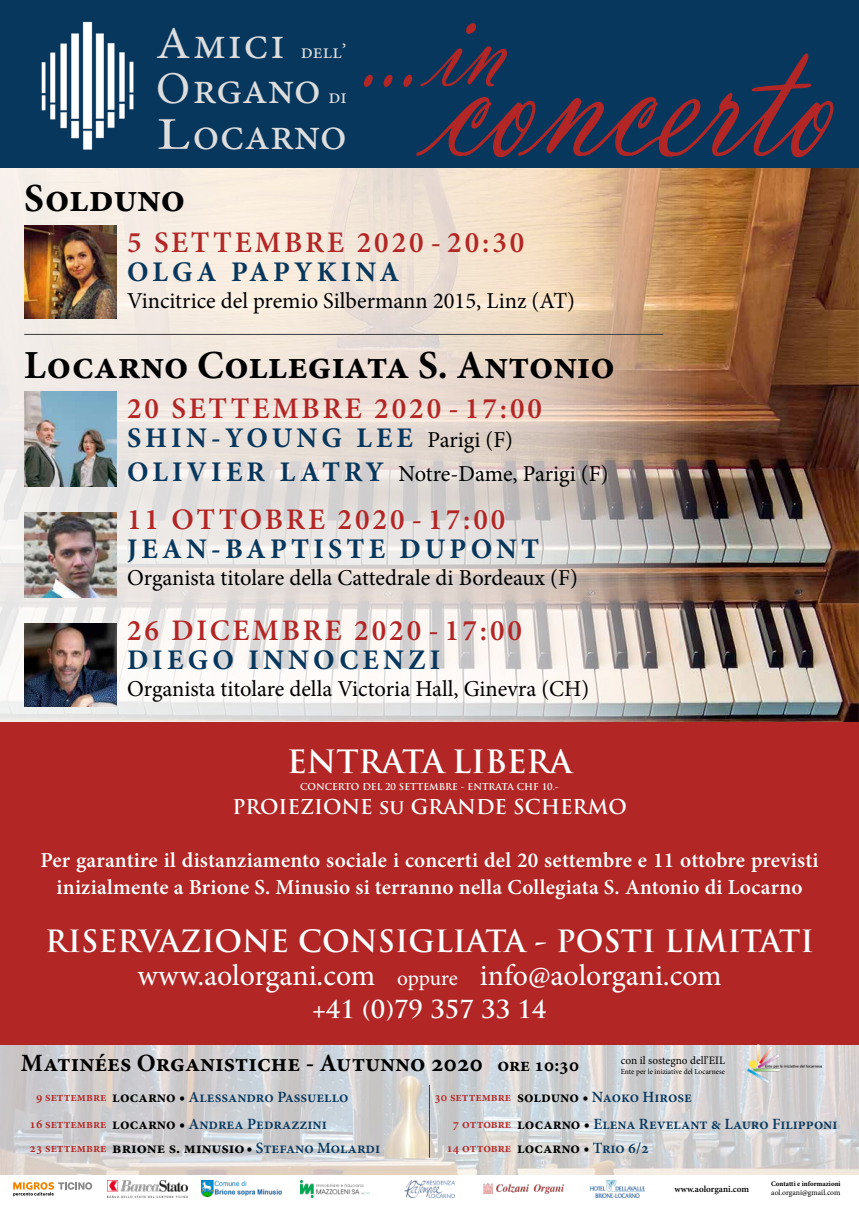
<style>
.page{position:relative;width:859px;height:1208px;background:#fff}
.page>*{position:absolute;margin:0;border:0;box-sizing:border-box;transform-origin:0 0}
.t1{font:206.3px "Vladimir Script";color:#b22725;scale:.75 1}
.t2{font:142.3px "Vladimir Script";color:#b22725;scale:.75 1}
.t3{font:45.5px/45.5px "Minion Pro";color:#ddd;text-align:justify;scale:1.09 1}
.t4{font:700 39.8px "Minion Pro";color:#000}
.t5{font:700 31.3px "Trajan Pro";color:#fff}
.t6{font:600 29.9px "Minion Pro";letter-spacing:.1em;color:#b22725}
.t7{font:29.9px "Minion Pro";color:#fff}
.t8{font:700 29.9px "Trajan Pro";color:#fff}
.t9{font:700 28.5px "Minion Pro";letter-spacing:.15em;color:#07375d}
.t10{font:700 24.9px "Minion Pro";color:#000}
.t11{font:700 24.2px "Trajan Pro";color:#fff}
.t12{font:22.8px "Minion Pro";color:#000}
.t13{font:600 21.3px/27px "Minion Pro";letter-spacing:.01em;color:#fff;text-align:center}
.t14{font:700 19.9px "Trajan Pro";color:#fff}
.t15{font:600 15.6px "Minion Pro";color:#07375d}
.t16{font:700 15.6px "Minion Pro";color:#000;scale:1.05 1}
.t17{font:600 12.8px "Minion Pro";color:#b22725}
.t18{font:11.4px "Minion Pro";color:#000}
.t19{font:700 9.2px "Trajan Pro";color:#fff}
.t20{font:600 9.2px "Minion Pro";letter-spacing:.005em;color:#000}
.t21{font:7.8px "Minion Pro";color:#000}
.t22{font:7.6px "Minion Pro";letter-spacing:.005em;color:#000}
.t23{font:700 7.1px "Minion Pro";color:#000}
.s1{font-size:20.6px}
.s2{font-weight:400;font-size:22.8px;color:#000}
.s3{font-weight:700;font-size:28.5px;color:#07375d}
.s4{font-size:21.3px}
.s5{font-size:19.2px}
.s6{font-size:12.8px;color:#b22725}
.s7{font-weight:700;color:#000}
.s8{font-weight:700;font-size:15.6px;color:#000}
.s9{font-size:15.6px;color:#07375d}
.s10{font-weight:600;font-size:12.8px;color:#b22725}
.s11{font-weight:600;color:#07375d}
</style>
<div class="page">
<svg style="left:13px;top:1182px;width:79px;height:14px"></svg>
<img style="left:107px;top:1180px;width:80px;height:17px">
<img style="left:201px;top:1180px;width:80px;height:16px">
<img style="left:301px;top:1180px;width:69px;height:17px">
<img style="left:405px;top:1180px;width:49px;height:17px">
<img style="left:484px;top:1183px;width:79px;height:11px">
<img style="left:591px;top:1180px;width:54px;height:17px">
<img style="left:0;top:167px;width:859px;height:555px">
<div style="left:0;top:0;width:859px;height:167px;background:#07375d"></div>
<hr style="left:24px;top:334px;width:93px;height:1px;background:#464646">
<hr style="left:117px;top:334px;width:546px;height:1px;background:#464646">
<img style="left:24px;top:225px;width:93px;height:93px">
<img style="left:24px;top:392px;width:93px;height:94px">
<img style="left:24px;top:513px;width:93px;height:84px">
<img style="left:24px;top:623px;width:93px;height:83px">
<img style="left:41px;top:21px;width:93px;height:129px">
<img style="left:0;top:1044px;width:859px;height:130px">
<div style="left:0;top:722px;width:859px;height:322px;background:#b22725"></div>
<svg style="left:429px;top:1085px;width:1px;height:72px"></svg>
<img style="left:747px;top:1044px;width:74px;height:39px">
<h3 class="t3" style="left:156px;top:21px;width:176px">Amici <span class="s1">dell’ </span>Organo <span class="s1">di </span>Locarno</h3>
<h2 class="t2" style="left:364px;top:-42px;width:190px">...in</h2>
<h1 class="t1" style="left:435px;top:-30px;width:534px">concerto</h1>
<h3 class="t4" style="left:24px;top:171px;width:162px">Solduno</h3>
<h3 class="t6" style="left:127px;top:221px;width:399px">5 SETTEMBRE 2020 -20:30</h3>
<p class="t9" style="left:127px;top:252px;width:274px">OLGA PAPYKINA</p>
<p class="t12" style="left:127px;top:285px;width:449px">Vincitrice del premio Silbermann 2015, Linz (AT)</p>
<h3 class="t4" style="left:24px;top:337px;width:592px">Locarno Collegiata S. Antonio</h3>
<h3 class="t6" style="left:127px;top:387px;width:417px">20 SETTEMBRE 2020 -17:00</h3>
<p class="t9" style="left:127px;top:418px;width:388px">SHIN-YOUNG LEE <span class="s2">Parigi (F)</span></p>
<p class="t12" style="left:127px;top:459px;width:483px"><span class="s3">OLIVIER L ATRY</span> Notre-Dame, Parigi (F)</p>
<h3 class="t6" style="left:127px;top:498px;width:380px">11 OTTOBRE 2020 -17:00</h3>
<p class="t9" style="left:127px;top:529px;width:414px">JEAN-BAPTISTE DUPONT</p>
<p class="t12" style="left:127px;top:562px;width:452px">Organista titolare della Cattedrale di Bordeaux (F)</p>
<h3 class="t6" style="left:127px;top:609px;width:397px">26 DICEMBRE 2020 -17:00</h3>
<p class="t9" style="left:127px;top:640px;width:315px">DIEGO INNOCENZI</p>
<p class="t12" style="left:127px;top:673px;width:464px">Organista titolare della Victoria Hall, Ginevra (CH)</p>
<h3 class="t5" style="left:287px;top:742px;width:287px">ENTRATA LIBERA</h3>
<p class="t19" style="left:300px;top:781px;width:260px">CONCERTO DEL 20 SETTEMBRE - ENTRATA CHF 10.-</p>
<p class="t14" style="left:232px;top:794px;width:396px">PROIEZIONE su GRANDE SCHERMO</p>
<p class="t13" style="left:40px;top:846px;width:780px">Per garantire il distanziamento sociale i concerti del 20 settembre e 11 ottobre previsti inizialmente a Brione S. Minusio si terranno nella Collegiata S. Antonio di Locarno</p>
<h3 class="t8" style="left:45px;top:922px;width:770px">RISERVAZIONE CONSIGLIATA - POSTI LIMITATI</h3>
<h3 class="t7" style="left:137px;top:955px;width:586px">www.aolorgani.com <span class="s4">oppure</span> info@aolorgani.com</h3>
<p class="t11" style="left:313px;top:993px;width:235px">+41 (0)79 357 33 14</p>
<p class="t10" style="left:21px;top:1045px;width:560px">Matinées Organistiche - Autunno 2020 <span class="s5">ore 10:30</span></p>
<p class="t18" style="left:621px;top:1053px;width:106px">con il sostegno dell’EIL</p>
<p class="t22" style="left:621px;top:1066px;width:106px">Ente per le iniziative del Locarnese</p>
<p class="t15" style="left:36px;top:1086px;width:314px"><span class="s6">9 settembre</span> <span class="s7">locarno •</span> Alessandro Passuello</p>
<p class="t17" style="left:434px;top:1087px;width:259px">30 settembre <span class="s8">solduno •</span> <span class="s9">Naoko Hirose</span></p>
<p class="t15" style="left:30px;top:1113px;width:299px"><span class="s6">16 settembre</span> <span class="s7">locarno •</span> Andrea Pedrazzini</p>
<p class="t15" style="left:453px;top:1113px;width:386px"><span class="s6">7 ottobre</span> <span class="s7">locarno •</span> Elena Revelant &amp; Lauro Filipponi</p>
<p class="t16" style="left:30px;top:1137px;width:335px"><span class="s10">23 settembre</span> brione s. minusio• <span class="s11">Stefano Molardi</span></p>
<p class="t17" style="left:446px;top:1139px;width:204px">14 ottobre <span class="s8">locarno •</span> <span class="s9">Trio 6/2</span></p>
<p class="t20" style="left:674px;top:1182px;width:76px">www.aolorgani.com</p>
<p class="t23" style="left:771px;top:1178px;width:71px">Contatti e informazioni</p>
<p class="t21" style="left:771px;top:1187px;width:71px">aol.organi@gmail.com</p>
</div>
